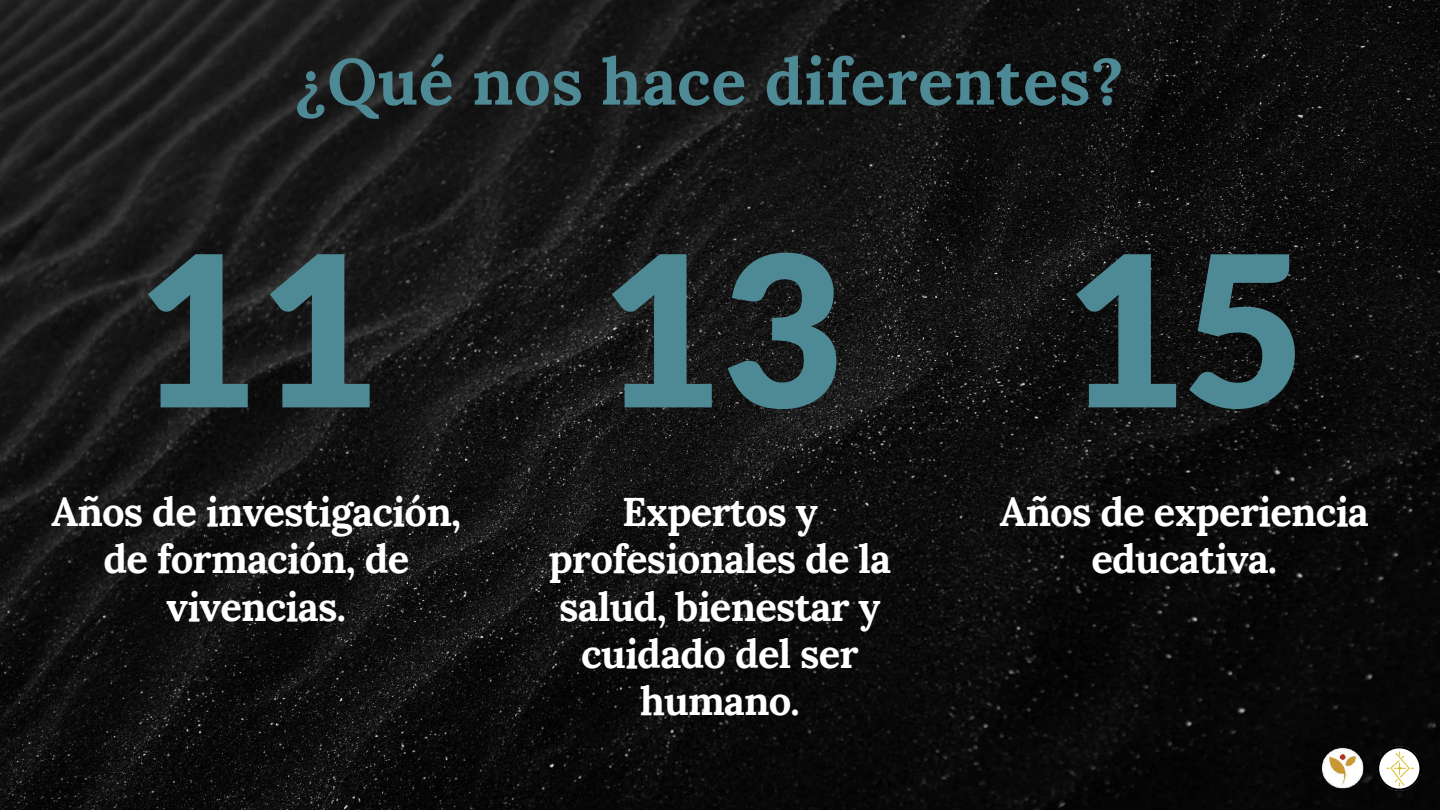
<style>
.page{position:relative;width:1440px;height:810px;background:#fff}
.page>*{position:absolute;margin:0;border:0;box-sizing:border-box;transform-origin:0 0}
.t1{font:900 210.1px "Lato";color:#4e8a95}
.t2{font:700 65px "Lora";letter-spacing:.01em;color:#4e8a95}
.t3{font:700 40px/47.2px "Lora";letter-spacing:-.02em;color:#fff;text-align:center}
</style>
<div class="page">
<img style="left:0;top:0;width:1440px;height:810px">
<img style="left:1319px;top:744px;width:49px;height:49px">
<svg style="left:1377px;top:746px;width:45px;height:45px"></svg>
<h2 class="t2" style="left:295px;top:39px;width:831px">¿Qué nos hace diferentes?</h2>
<h1 class="t1" style="left:134px;top:200px;width:1174px">11 13 15</h1>
<p class="t3" style="left:52px;top:488px;width:411px">Años de investigación, de formación, de vivencias.</p>
<p class="t3" style="left:549px;top:488px;width:344px">Expertos y profesionales de la salud, bienestar y cuidado del ser humano.</p>
<p class="t3" style="left:1000px;top:488px;width:371px">Años de experiencia educativa.</p>
</div>
